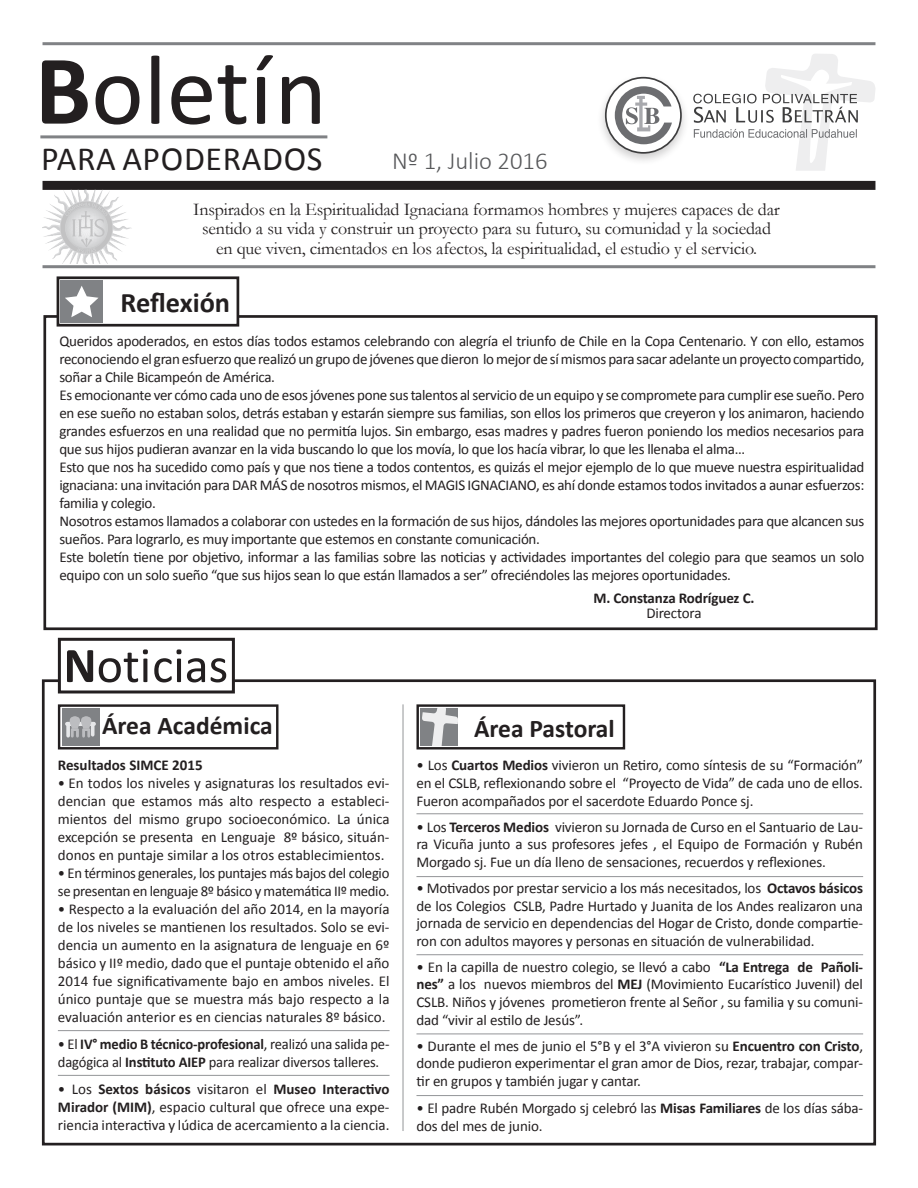
<style>
.page{position:relative;width:918px;height:1188px;background:#fff}
.page>*{position:absolute;margin:0;border:0;box-sizing:border-box;transform-origin:0 0}
.t1{font:100.05px "Calibri";color:#231f20}
.t2{font:50.25px "Calibri";color:#231f20}
.t3{font:34.05px "Calibri";letter-spacing:.02em;color:#231f20}
.t4{font:700 28.35px "Calibri";letter-spacing:-.005em;color:#231f20}
.t5{font:700 25.5px "Calibri";color:#231f20}
.t6{font:300 24.6px "Calibri";color:#57585a}
.t7{font:18px "Garamond";letter-spacing:-.01em;color:#231f20}
.t8{font:15px/18px "Calibri";letter-spacing:-.02em;color:#231f20;text-align:justify}
.t9{font:700 15px "Calibri";letter-spacing:-.01em;color:#231f20}
.s1{font-weight:700}
</style>
<div class="page">
<hr style="left:40px;top:135px;width:287px;height:3px;background:#808285">
<hr style="left:43px;top:42px;width:832px;height:3px;background:#808285">
<hr style="left:43px;top:265px;width:832px;height:3px;background:#808285">
<div style="left:43px;top:181px;width:832px;height:9px;background:#231f20"></div>
<div style="left:58px;top:704px;width:220px;height:46px;border:2px solid #231f20"></div>
<div style="left:62px;top:708px;width:37px;height:38px;background:#808285"></div>
<hr style="left:67px;top:722px;width:27px;height:4px;background:#e6e7e9">
<svg style="left:68px;top:716px;width:25px;height:12px"></svg>
<div style="left:71px;top:728px;width:8px;height:10px;border:3px solid #bcbdc0"></div>
<div style="left:82px;top:728px;width:8px;height:10px;border:3px solid #bcbdc0"></div>
<svg style="left:66px;top:726px;width:4px;height:10px"></svg>
<svg style="left:91px;top:725px;width:4px;height:10px"></svg>
<div style="left:416px;top:704px;width:209px;height:46px;border:2px solid #231f20"></div>
<div style="left:420px;top:708px;width:38px;height:38px;background:#808285"></div>
<svg style="left:422px;top:708px;width:36px;height:38px"></svg>
<div style="left:42px;top:679px;width:834px;height:466px;border:3px solid #231f20"></div>
<div style="left:59px;top:639px;width:174px;height:53px;background:#fff"></div>
<div style="left:58px;top:638px;width:177px;height:55px;border:3px solid #231f20"></div>
<img style="left:43px;top:190px;width:89px;height:74px">
<hr style="left:58px;top:1030px;width:332px;height:1px;background:#939598">
<hr style="left:416px;top:813px;width:447px;height:1px;background:#939598">
<hr style="left:403px;top:704px;width:1px;height:427px;background:#939598">
<hr style="left:416px;top:876px;width:447px;height:1px;background:#939598">
<hr style="left:416px;top:954px;width:447px;height:1px;background:#939598">
<hr style="left:416px;top:1034px;width:447px;height:1px;background:#939598">
<hr style="left:58px;top:1075px;width:332px;height:1px;background:#939598">
<hr style="left:416px;top:1095px;width:447px;height:1px;background:#939598">
<div style="left:597px;top:73px;width:93px;height:93px;background:#231f20;opacity:.21"></div>
<svg style="left:606px;top:78px;width:75px;height:75px"></svg>
<div style="left:605px;top:77px;width:77px;height:77px;border:2px solid #3e3e3f;border-radius:50%"></div>
<svg style="left:615px;top:86px;width:57px;height:58px"></svg>
<svg style="left:693px;top:54px;width:182px;height:117px"></svg>
<div style="left:43px;top:315px;width:835px;height:315px;border:3px solid #231f20"></div>
<div style="left:58px;top:278px;width:180px;height:47px;background:#fff"></div>
<div style="left:57px;top:276px;width:182px;height:51px;border:3px solid #231f20"></div>
<div style="left:61px;top:280px;width:42px;height:43px;background:#808285"></div>
<svg style="left:65px;top:286px;width:34px;height:31px"></svg>
<p class="t1" style="left:35px;top:27px;width:293px"><span class="s1">B</span>oletín</p>
<p class="t3" style="left:41px;top:137px;width:283px">PARA APODERADOS</p>
<p class="t6" style="left:392px;top:146px;width:157px">Nº 1, Julio 2016</p>
<p class="t7" style="left:193px;top:198px;width:588px">Inspirados en la Espiritualidad Ignaciana formamos hombres y mujeres capaces de dar</p>
<p class="t7" style="left:202px;top:218px;width:570px">sentido a su vida y construir un proyecto para su futuro, su comunidad y la sociedad</p>
<p class="t7" style="left:216px;top:237px;width:542px">en que viven, cimentados en los afectos, la espiritualidad, el estudio y el servicio.</p>
<p class="t4" style="left:121px;top:285px;width:111px">Reflexión</p>
<p class="t8" style="left:59px;top:332px;width:807px">Queridos apoderados, en estos días todos estamos celebrando con alegría el triunfo de Chile en la Copa Centenario. Y con ello, estamos reconociendo el gran esfuerzo que realizó un grupo de jóvenes que dieron lo mejor de sí mismos para sacar adelante un proyecto compartido, soñar a Chile Bicampeón de América.</p>
<p class="t8" style="left:59px;top:386px;width:807px">Es emocionante ver cómo cada uno de esos jóvenes pone sus talentos al servicio de un equipo y se compromete para cumplir ese sueño. Pero en ese sueño no estaban solos, detrás estaban y estarán siempre sus familias, son ellos los primeros que creyeron y los animaron, haciendo grandes esfuerzos en una realidad que no permitía lujos. Sin embargo, esas madres y padres fueron poniendo los medios necesarios para que sus hijos pudieran avanzar en la vida buscando lo que los movía, lo que los hacía vibrar, lo que les llenaba el alma…</p>
<p class="t8" style="left:59px;top:458px;width:807px">Esto que nos ha sucedido como país y que nos tiene a todos contentos, es quizás el mejor ejemplo de lo que mueve nuestra espiritualidad ignaciana: una invitación para DAR MÁS de nosotros mismos, el MAGIS IGNACIANO, es ahí donde estamos todos invitados a aunar esfuerzos: familia y colegio.</p>
<p class="t8" style="left:59px;top:512px;width:806px">Nosotros estamos llamados a colaborar con ustedes en la formación de sus hijos, dándoles las mejores oportunidades para que alcancen sus sueños. Para lograrlo, es muy importante que estemos en constante comunicación.</p>
<p class="t8" style="left:59px;top:548px;width:807px">Este boletín tiene por objetivo, informar a las familias sobre las noticias y actividades importantes del colegio para que seamos un solo equipo con un solo sueño “que sus hijos sean lo que están llamados a ser” ofreciéndoles las mejores oportunidades.</p>
<p class="t9" style="left:593px;top:589px;width:163px">M. Constanza Rodríguez C.</p>
<p class="t8" style="left:646px;top:604px;width:57px">Directora</p>
<p class="t2" style="left:64px;top:634px;width:166px"><span class="s1">N</span>oticias</p>
<p class="t5" style="left:102px;top:709px;width:172px">Área Académica</p>
<p class="t5" style="left:474px;top:712px;width:142px">Área Pastoral</p>
<p class="t9" style="left:58px;top:755px;width:146px">Resultados SIMCE 2015</p>
<p class="t8" style="left:58px;top:774px;width:333px">• En todos los niveles y asignaturas los resultados evi&shy;dencian que estamos más alto respecto a estableci&shy;mientos del mismo grupo socioeconómico. La única excepción se presenta en Lenguaje 8º básico, situán&shy;donos en puntaje similar a los otros establecimientos.</p>
<p class="t8" style="left:58px;top:864px;width:333px">• En términos generales, los puntajes más bajos del colegio se presentan en lenguaje 8º básico y matemática IIº medio.</p>
<p class="t8" style="left:58px;top:900px;width:333px">• Respecto a la evaluación del año 2014, en la mayoría de los niveles se mantienen los resultados. Solo se evi&shy;dencia un aumento en la asignatura de lenguaje en 6º básico y IIº medio, dado que el puntaje obtenido el año 2014 fue significativamente bajo en ambos niveles. El único puntaje que se muestra más bajo respecto a la evaluación anterior es en ciencias naturales 8º básico.</p>
<p class="t8" style="left:58px;top:1035px;width:333px">• El <span class="s1">IV° medio B técnico-profesional</span>, realizó una salida pe&shy;dagógica al <span class="s1">Instituto AIEP</span> para realizar diversos talleres.</p>
<p class="t8" style="left:58px;top:1080px;width:333px">• Los <span class="s1">Sextos básicos</span> visitaron el <span class="s1">Museo Interactivo Mirador (MIM)</span>, espacio cultural que ofrece una expe&shy;riencia interactiva y lúdica de acercamiento a la ciencia.</p>
<p class="t8" style="left:416px;top:756px;width:448px">• Los <span class="s1">Cuartos Medios</span> vivieron un Retiro, como síntesis de su “Formación” en el CSLB, reflexionando sobre el “Proyecto de Vida” de cada uno de ellos.<br>Fueron acompañados por el sacerdote Eduardo Ponce sj.</p>
<p class="t8" style="left:416px;top:818px;width:448px">• Los <span class="s1">Terceros Medios</span> vivieron su Jornada de Curso en el Santuario de Lau&shy;ra Vicuña junto a sus profesores jefes , el Equipo de Formación y Rubén Morgado sj. Fue un día lleno de sensaciones, recuerdos y reflexiones.</p>
<p class="t8" style="left:416px;top:880px;width:448px;line-height:17.5px">• Motivados por prestar servicio a los más necesitados, los <span class="s1">Octavos básicos </span>de los Colegios CSLB, Padre Hurtado y Juanita de los Andes realizaron una jornada de servicio en dependencias del Hogar de Cristo, donde compartie&shy;ron con adultos mayores y personas en situación de vulnerabilidad.</p>
<p class="t8" style="left:416px;top:958px;width:448px;line-height:17.5px">• En la capilla de nuestro colegio, se llevó a cabo <span class="s1">“La Entrega de Pañoli&shy;nes”</span> a los nuevos miembros del <span class="s1">MEJ</span> (Movimiento Eucarístico Juvenil) del CSLB. Niños y jóvenes prometieron frente al Señor , su familia y su comuni&shy;dad “vivir al estilo de Jesús”.</p>
<p class="t8" style="left:416px;top:1037px;width:448px">• Durante el mes de junio el 5°B y el 3°A vivieron su <span class="s1">Encuentro con Cristo</span>, donde pudieron experimentar el gran amor de Dios, rezar, trabajar, compar&shy;tir en grupos y también jugar y cantar.</p>
<p class="t8" style="left:416px;top:1099px;width:448px">• El padre Rubén Morgado sj celebró las <span class="s1">Misas Familiares</span> de los días sába&shy;dos del mes de junio.</p>
</div>
